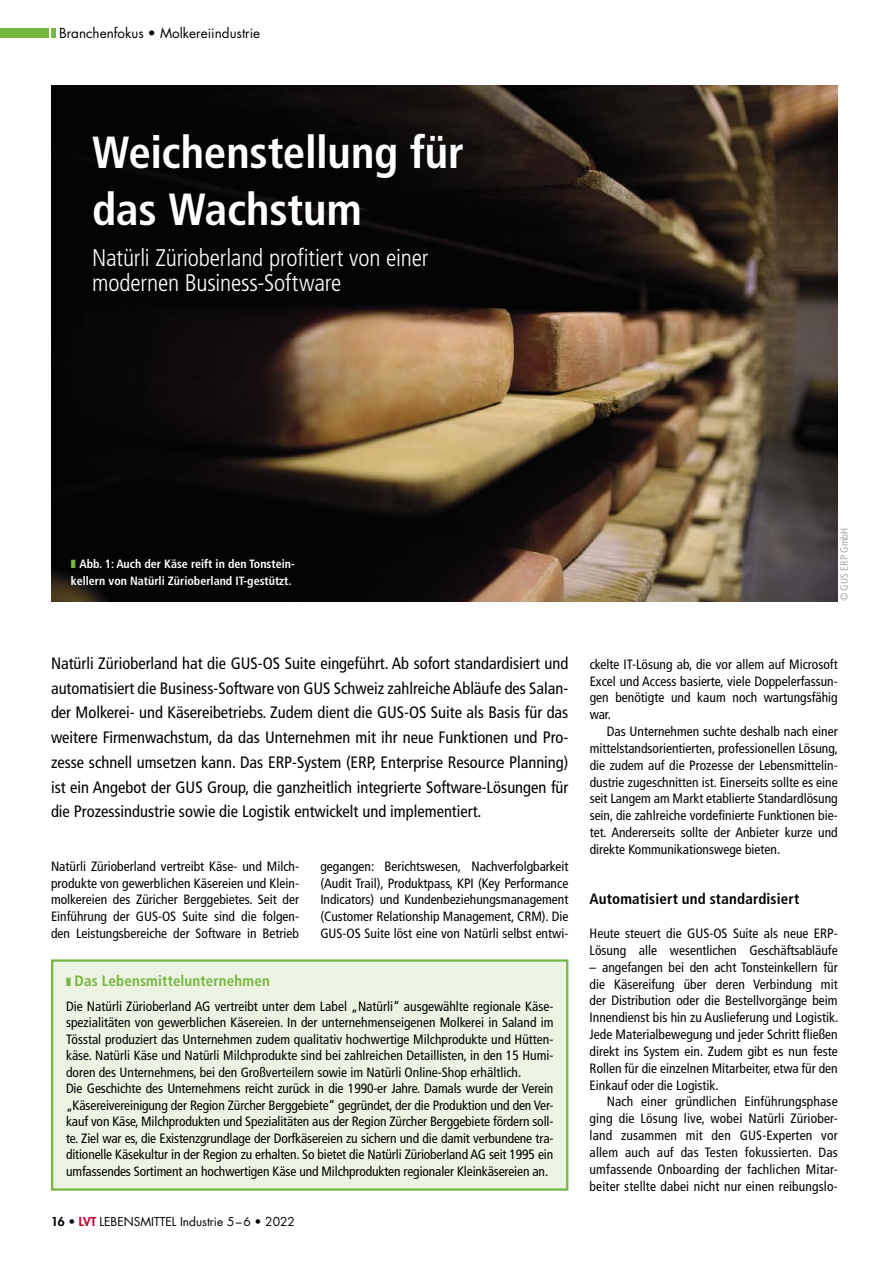
<style>
.page{position:relative;width:893px;height:1263px;background:#fff}
.page>*{position:absolute;margin:0;border:0;box-sizing:border-box;transform-origin:0 0}
.t1{font:700 condensed 45px/57px "Frutiger LT Std";letter-spacing:-.005em;color:#fff}
.t2{font:300 condensed 24px/24.8px "Frutiger LT Std";letter-spacing:-.01em;color:#fff}
.t3{font:condensed 16.5px/24.8px "Frutiger LT Std";color:#000;text-align:justify}
.t4{font:700 condensed 15px "Frutiger LT Std";letter-spacing:.01em;color:#000}
.t5{font:700 condensed 15px "Frutiger LT Std";letter-spacing:.01em;color:#75b73f}
.t6{font:condensed 13.5px/16.8px "Frutiger LT Std";color:#000;text-align:justify}
.t7{font:13.5px "Futura Std";color:#000}
.t8{font:700 condensed 12px/16.8px "Frutiger LT Std";color:#fff}
.t9{font:12px "Futura Std";color:#000}
.t10{font:condensed 10.5px "Frutiger LT Std";color:#aaa}
.s1{color:#75b73f}
.s2{font-weight:800}
.s3{font-weight:800;color:#be0027}
</style>
<div class="page">
<div style="left:52px;top:960px;width:515px;height:229px;background:#edf3e2"></div>
<div style="left:51px;top:959px;width:517px;height:232px;border:2px solid #75b73f"></div>
<img style="left:51px;top:85px;width:787px;height:516px">
<hr style="left:51px;top:28px;width:4px;height:10px;background:#75b73f">
<div style="left:0;top:28px;width:48px;height:10px;background:#75b73f"></div>
<p class="t7" style="left:59px;top:24px;width:203px">Branchenfokus • Molkereiindustrie</p>
<h1 class="t1" style="left:92px;top:124px;width:373px">Weichenstellung für das Wachstum</h1>
<h2 class="t2" style="left:92px;top:246px;width:338px">Natürli Zürioberland profitiert von einer modernen Business-Software</h2>
<p class="t8" style="left:71px;top:555px;width:225px"><span class="s1">❚</span> Abb. 1: Auch der Käse reift in den Tonstein&shy;kellern von Natürli Zürioberland IT-gestützt.</p>
<p class="t10" style="left:838px;top:601px;width:75px;rotate:-90deg">© GUS ERP GmbH</p>
<p class="t3" style="left:51px;top:651px;width:519px">Natürli Zürioberland hat die GUS-OS Suite eingeführt. Ab sofort standardisiert und automatisiert die Business-Software von GUS Schweiz zahlreiche Abläufe des Salan&shy;der Molkerei- und Käsereibetriebs. Zudem dient die GUS-OS Suite als Basis für das weitere Firmenwachstum, da das Unternehmen mit ihr neue Funktionen und Pro&shy;zesse schnell umsetzen kann. Das ERP-System (ERP, Enterprise Resource Planning) ist ein Angebot der GUS Group, die ganzheitlich integrierte Software-Lösungen für die Prozessindustrie sowie die Logistik entwickelt und implementiert.</p>
<p class="t6" style="left:51px;top:858px;width:250px">Natürli Zürioberland vertreibt Käse- und Milch&shy;produkte von gewerblichen Käsereien und Klein&shy;molkereien des Züricher Berggebietes. Seit der Einführung der GUS-OS Suite sind die folgen&shy;den Leistungsbereiche der Software in Betrieb</p>
<p class="t6" style="left:320px;top:858px;width:250px">gegangen: Berichtswesen, Nachverfolgbarkeit (Audit Trail), Produktpass, KPI (Key Performance Indicators) und Kundenbeziehungsmanagement (Customer Relationship Management, CRM). Die GUS-OS Suite löst eine von Natürli selbst entwi-</p>
<p class="t5" style="left:66px;top:971px;width:205px">❚ Das Lebensmittelunternehmen</p>
<p class="t6" style="left:66px;top:998px;width:489px;text-align:left">Die Natürli Zürioberland AG vertreibt unter dem Label „Natürli“ ausgewählte regionale Käse&shy;spezialitäten von gewerblichen Käsereien. In der unternehmenseigenen Molkerei in Saland im Tösstal produziert das Unternehmen zudem qualitativ hochwertige Milchprodukte und Hütten&shy;käse. Natürli Käse und Natürli Milchprodukte sind bei zahlreichen Detaillisten, in den 15 Humi&shy;doren des Unternehmens, bei den Großverteilern sowie im Natürli Online-Shop erhältlich.<br>Die Geschichte des Unternehmens reicht zurück in die 1990-er Jahre. Damals wurde der Verein „Käsereivereinigung der Region Zürcher Berggebiete“ gegründet, der die Produktion und den Ver&shy;kauf von Käse, Milchprodukten und Spezialitäten aus der Region Zürcher Berggebiete fördern soll&shy;te. Ziel war es, die Existenzgrundlage der Dorfkäsereien zu sichern und die damit verbundene tra&shy;ditionelle Käsekultur in der Region zu erhalten. So bietet die Natürli Zürioberland AG seit 1995 ein umfassendes Sortiment an hochwertigen Käse und Milchprodukten regionaler Kleinkäsereien an.</p>
<p class="t9" style="left:51px;top:1214px;width:245px"><span class="s2">16 •</span> <span class="s3">LVT</span> LEBENSMITTEL Industrie 5–6 • 2022</p>
<p class="t6" style="left:590px;top:656px;width:250px">ckelte IT-Lösung ab, die vor allem auf Microsoft Excel und Access basierte, viele Doppelerfassun&shy;gen benötigte und kaum noch wartungsfähig war.</p>
<p class="t6" style="left:590px;top:723px;width:250px;text-indent:17px">Das Unternehmen suchte deshalb nach einer mittelstandsorientierten, professionellen Lösung, die zudem auf die Prozesse der Lebensmittelin&shy;dustrie zugeschnitten ist. Einerseits sollte es eine seit Langem am Markt etablierte Standardlösung sein, die zahlreiche vordefinierte Funktionen bie&shy;tet. Andererseits sollte der Anbieter kurze und direkte Kommunikationswege bieten.</p>
<p class="t4" style="left:590px;top:890px;width:211px">Automatisiert und standardisiert</p>
<p class="t6" style="left:590px;top:925px;width:250px">Heute steuert die GUS-OS Suite als neue ERP-<br>Lösung alle wesentlichen Geschäftsabläufe</p>
<p class="t6" style="left:590px;top:959px;width:250px">– angefangen bei den acht Tonsteinkellern für die Käsereifung über deren Verbindung mit der Distribution oder die Bestellvorgänge beim Innendienst bis hin zu Auslieferung und Logistik.<br>Jede Materialbewegung und jeder Schritt fließen direkt ins System ein. Zudem gibt es nun feste Rollen für die einzelnen Mitarbeiter, etwa für den Einkauf oder die Logistik.</p>
<p class="t6" style="left:590px;top:1093px;width:250px;text-indent:17px">Nach einer gründlichen Einführungsphase ging die Lösung live, wobei Natürli Züriober&shy;land zusammen mit den GUS-Experten vor allem auch auf das Testen fokussierten. Das umfassende Onboarding der fachlichen Mitar&shy;beiter stellte dabei nicht nur einen reibungslo-</p>
</div>
